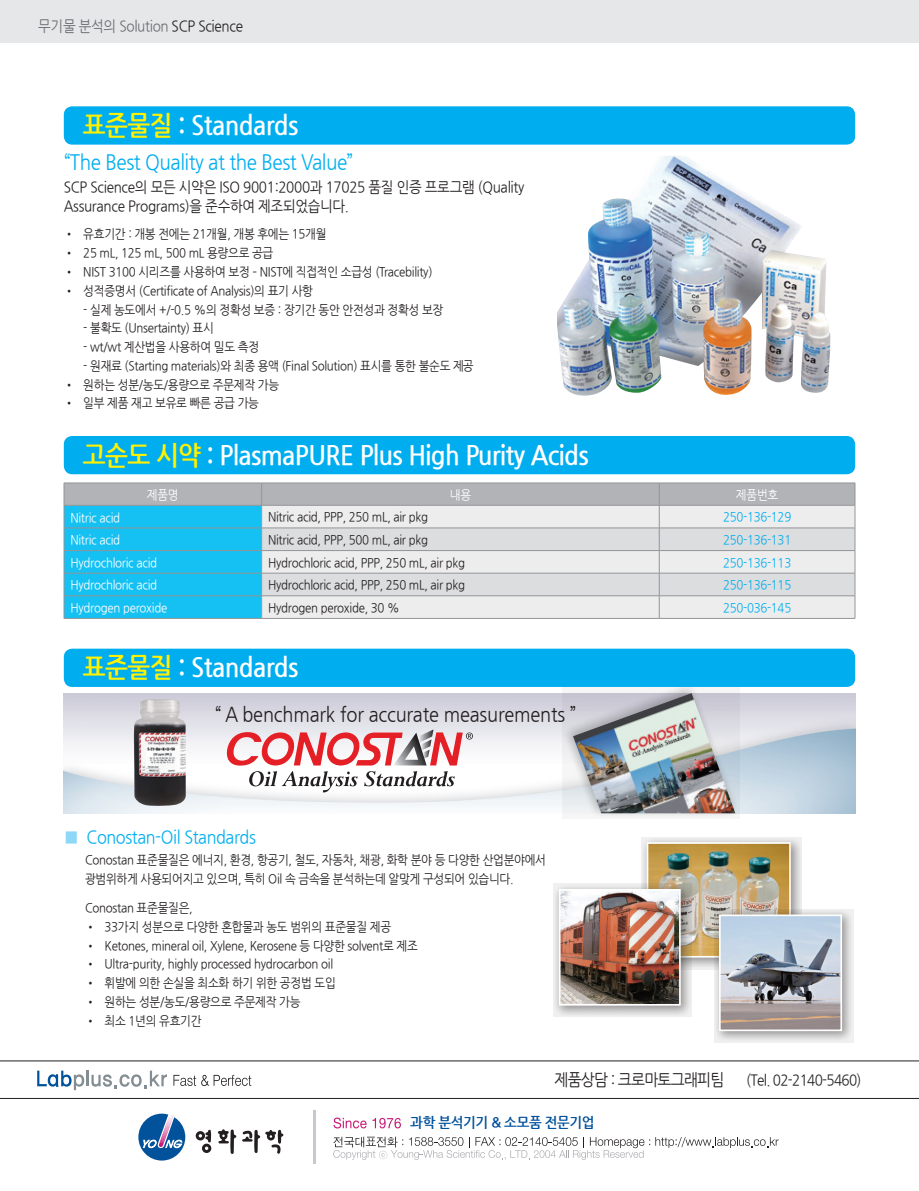
<style>
.page{position:relative;width:919px;height:1191px;background:#fff}
.page>*{position:absolute;margin:0;border:0;box-sizing:border-box;transform-origin:0 0}
.t1{font:700 27px "Nanum Gothic";letter-spacing:-.025em;color:#fff;scale:.9 1}
.t2{font:21px "Nanum Gothic";letter-spacing:-.025em;color:#00aeef;scale:.9 1}
.t3{font:20.25px "Nanum Gothic";letter-spacing:-.01em;color:#231f20;scale:.9 1}
.t4{font:18px "Nanum Gothic";letter-spacing:-.025em;color:#00aeef;scale:.9 1}
.t5{font:16.5px "Nanum Gothic";letter-spacing:-.05em;color:#231f20;scale:.9 1}
.t6{font:15px/18.8px "Nanum Gothic";letter-spacing:-.025em;color:#231f20;scale:.9 1}
.t7{font:15px "Nanum Gothic";letter-spacing:-.025em;color:#6c6d70;scale:.9 1}
.t8{font:15px "Nanum Gothic";letter-spacing:-.05em;color:#231f20;scale:.9 1}
.t9{font:700 14.25px "Nanum Gothic";letter-spacing:-.025em;color:#01519b;scale:.95 1}
.t10{font:12.75px/18.8px "Nanum Gothic";letter-spacing:-.025em;color:#231f20;scale:.9 1}
.t11{font:12.75px "Nanum Gothic";letter-spacing:-.025em;color:#fff;scale:.9 1}
.t12{font:12.75px "Nanum Gothic";letter-spacing:-.025em;color:#00aeef;scale:.9 1}
.s1{color:#231f20}
.s2{color:#fff101}
.s3{color:#8dd7f7}
</style>
<div class="page">
<div style="left:138px;top:1113px;width:47px;height:47px;background:#01519b;border-radius:50%"></div>
<svg style="left:142px;top:1113px;width:41px;height:36px"></svg>
<svg style="left:196px;top:1129px;width:15px;height:24px"></svg>
<svg style="left:242px;top:1129px;width:41px;height:25px"></svg>
<svg style="left:218px;top:1129px;width:18px;height:25px"></svg>
<hr style="left:0;top:1060px;width:918px;height:1px;background:#231f20">
<hr style="left:0;top:1098px;width:918px;height:1px;background:#231f20">
<svg style="left:37px;top:1070px;width:47px;height:20px"></svg>
<hr style="left:86px;top:1070px;width:3px;height:16px;background:#838d92">
<svg style="left:91px;top:1070px;width:76px;height:18px"></svg>
<svg style="left:173px;top:1074px;width:78px;height:12px"></svg>
<hr style="left:313px;top:1110px;width:3px;height:53px;background:#c5c8cf">
<svg style="left:333px;top:1117px;width:33px;height:11px"></svg>
<svg style="left:372px;top:1117px;width:29px;height:11px"></svg>
<svg style="left:333px;top:1136px;width:445px;height:23px"></svg>
<svg style="left:562px;top:687px;width:177px;height:130px"></svg>
<img style="left:573px;top:693px;width:162px;height:120px">
<img style="left:133px;top:699px;width:53px;height:107px">
<svg style="left:249px;top:771px;width:108px;height:21px"></svg>
<svg style="left:364px;top:771px;width:90px;height:15px"></svg>
<svg style="left:225px;top:729px;width:248px;height:36px"></svg>
<svg style="left:641px;top:837px;width:161px;height:132px;background:#dcdbda"></svg>
<img style="left:649px;top:845px;width:138px;height:109px">
<div style="left:646px;top:842px;width:144px;height:115px;border:2px solid #fff"></div>
<svg style="left:553px;top:883px;width:139px;height:134px;background:#cecbc6"></svg>
<img style="left:562px;top:892px;width:115px;height:110px">
<div style="left:559px;top:889px;width:121px;height:116px;border:2px solid #fff"></div>
<svg style="left:713px;top:909px;width:140px;height:133px;background:#d1ceca"></svg>
<img style="left:722px;top:917px;width:117px;height:111px">
<div style="left:719px;top:914px;width:123px;height:117px;border:2px solid #fff"></div>
<img style="left:557px;top:156px;width:273px;height:240px">
<svg style="left:64px;top:483px;width:791px;height:135px;background:#b0d3de"></svg>
<hr style="left:64px;top:618px;width:197px;height:1px;background:#939598">
<hr style="left:261px;top:618px;width:398px;height:1px;background:#939598">
<hr style="left:659px;top:618px;width:196px;height:1px;background:#939598">
<div style="left:64px;top:106px;width:791px;height:39px;background:#00aeef;border-radius:9px"></div>
<div style="left:64px;top:436px;width:791px;height:38px;background:#00aeef;border-radius:9px"></div>
<div style="left:64px;top:648px;width:791px;height:39px;background:#00aeef;border-radius:9px"></div>
<div style="left:0;top:0;width:918px;height:43px;background:#e6e7e9"></div>
<p class="t7" style="left:38px;top:19px;width:229px">무기물 분석의 Solution <span class="s1">SCP Science</span></p>
<h1 class="t1" style="left:83px;top:112px;width:241px"><span class="s2">표준물질</span> : Standards</h1>
<h2 class="t2" style="left:64px;top:152px;width:323px">“The Best Quality at the Best Value”</h2>
<p class="t6" style="left:64px;top:178px;width:513px">SCP Science의 모든 시약은 ISO 9001:2000과 17025 품질 인증 프로그램 (Quality<br>Assurance Programs)을 준수하여 제조되었습니다.</p>
<p class="t10" style="left:64px;top:225px;width:293px">• 유효기간 : 개봉 전에는 21개월, 개봉 후에는 15개월</p>
<p class="t10" style="left:64px;top:244px;width:234px">• 25 mL, 125 mL, 500 mL 용량으로 공급</p>
<p class="t10" style="left:64px;top:263px;width:411px">• NIST 3100 시리즈를 사용하여 보정 – NIST에 직접적인 소급성 (Tracebility)</p>
<p class="t10" style="left:64px;top:281px;width:278px">• 성적증명서 (Certificate of Analysis)의 표기 사항</p>
<p class="t10" style="left:83px;top:300px;width:401px">- 실제 농도에서 +/-0.5 %의 정확성 보증 : 장기간 동안 안전성과 정확성 보장</p>
<p class="t10" style="left:83px;top:319px;width:147px">- 불확도 (Unsertainty) 표시</p>
<p class="t10" style="left:83px;top:338px;width:197px">- wt/wt 계산법을 사용하여 밀도 측정</p>
<p class="t10" style="left:83px;top:356px;width:435px">- 원재료 (Starting materials)와 최종 용액 (Final Solution) 표시를 통한 불순도 제공</p>
<p class="t10" style="left:64px;top:375px;width:241px">• 원하는 성분/농도/용량으로 주문제작 가능</p>
<p class="t10" style="left:64px;top:394px;width:218px">• 일부 제품 재고 보유로 빠른 공급 가능</p>
<h1 class="t1" style="left:83px;top:442px;width:563px"><span class="s2">고순도 시약</span> : PlasmaPURE Plus High Purity Acids</h1>
<p class="t11" style="left:147px;top:489px;width:37px">제품명</p>
<p class="t11" style="left:450px;top:489px;width:25px">내용</p>
<p class="t11" style="left:736px;top:489px;width:49px">제품번호</p>
<p class="t11" style="left:70px;top:511px;width:57px">Nitric acid</p>
<p class="t10" style="left:268px;top:508px;width:179px">Nitric acid, PPP, 250 mL, air pkg</p>
<p class="t12" style="left:723px;top:511px;width:77px">250-136-129</p>
<p class="t11" style="left:70px;top:534px;width:57px">Nitric acid</p>
<p class="t10" style="left:268px;top:530px;width:179px">Nitric acid, PPP, 500 mL, air pkg</p>
<p class="t12" style="left:723px;top:534px;width:77px">250-136-131</p>
<p class="t11" style="left:70px;top:556px;width:98px">Hydrochloric acid</p>
<p class="t10" style="left:268px;top:553px;width:220px">Hydrochloric acid, PPP, 250 mL, air pkg</p>
<p class="t12" style="left:723px;top:556px;width:77px">250-136-113</p>
<p class="t11" style="left:70px;top:579px;width:98px">Hydrochloric acid</p>
<p class="t10" style="left:268px;top:576px;width:220px">Hydrochloric acid, PPP, 250 mL, air pkg</p>
<p class="t12" style="left:723px;top:579px;width:77px">250-136-115</p>
<p class="t11" style="left:70px;top:602px;width:109px">Hydrogen peroxide</p>
<p class="t10" style="left:268px;top:598px;width:148px">Hydrogen peroxide, 30 %</p>
<p class="t12" style="left:723px;top:601px;width:77px">250-036-145</p>
<h1 class="t1" style="left:83px;top:654px;width:241px"><span class="s2">표준물질</span> : Standards</h1>
<h3 class="t3" style="left:215px;top:704px;width:403px">“ A benchmark for accurate measurements ”</h3>
<h3 class="t4" style="left:64px;top:828px;width:215px"><span class="s3">■</span> Conostan-Oil Standards</h3>
<p class="t10" style="left:85px;top:851px;width:513px">Conostan 표준물질은 에너지, 환경, 항공기, 철도, 자동차, 채광, 화학 분야 등 다양한 산업분야에서 광범위하게 사용되어지고 있으며, 특히 Oil 속 금속을 분석하는데 알맞게 구성되어 있습니다.</p>
<p class="t10" style="left:85px;top:899px;width:121px">Conostan 표준물질은,</p>
<p class="t10" style="left:85px;top:917px;width:341px">• 33가지 성분으로 다양한 혼합물과 농도 범위의 표준물질 제공</p>
<p class="t10" style="left:85px;top:936px;width:371px">• Ketones, mineral oil, Xylene, Kerosene 등 다양한 solvent로 제조</p>
<p class="t10" style="left:85px;top:955px;width:277px">• Ultra-purity, highly processed hydrocarbon oil</p>
<p class="t10" style="left:85px;top:974px;width:280px">• 휘발에 의한 손실을 최소화 하기 위한 공정법 도입</p>
<p class="t10" style="left:85px;top:992px;width:241px">• 원하는 성분/농도/용량으로 주문제작 가능</p>
<p class="t10" style="left:85px;top:1011px;width:131px">• 최소 1년의 유효기간</p>
<p class="t5" style="left:554px;top:1071px;width:190px">제품상담 : 크로마토그래피팀</p>
<p class="t8" style="left:746px;top:1072px;width:130px">(Tel. 02-2140-5460)</p>
<p class="t9" style="left:410px;top:1115px;width:195px">과학 분석기기 &amp; 소모품 전문기업</p>
</div>
